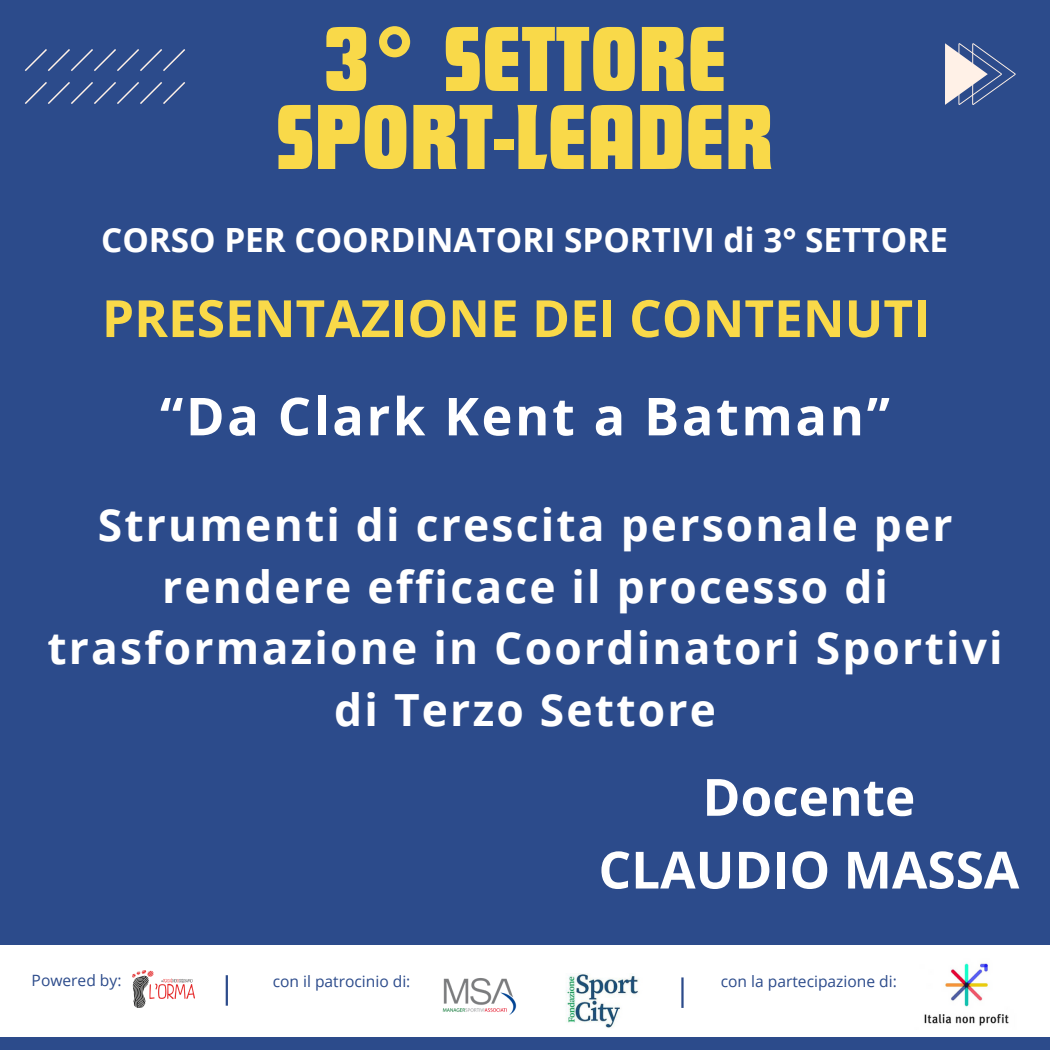
<style>
.page{position:relative;width:1050px;height:1050px;background:#2c4b8b}
.page>*{position:absolute;margin:0;border:0;box-sizing:border-box;transform-origin:0 0}
.t1{font:96px/78px "Futura Com Display";letter-spacing:.015em;color:#f9d949;text-align:center}
.t2{font:700 52.3px "Open Sans";letter-spacing:.05em;color:#fff}
.t3{font:700 51.3px "Open Sans";color:#f9d949}
.t4{font:700 51.3px/72.8px "Open Sans";color:#fff;text-align:center}
.t5{font:700 44.3px/61.5px "Open Sans";letter-spacing:.05em;color:#fff;text-align:center}
.t6{font:700 33.3px "Open Sans";color:#fff}
.t7{font:15.6px "Open Sans";color:#2c4b8b}
</style>
<div class="page">
<svg style="left:25px;top:49px;width:160px;height:55px"></svg>
<svg style="left:945px;top:43px;width:71px;height:62px"></svg>
<div style="left:0;top:945px;width:1050px;height:92px;background:#fff"></div>
<img style="left:133px;top:971px;width:61px;height:37px">
<hr style="left:226px;top:975px;width:2px;height:31px;background:#2c4b8b">
<img style="left:442px;top:978px;width:74px;height:37px">
<img style="left:566px;top:974px;width:73px;height:54px">
<img style="left:924px;top:963px;width:85px;height:63px">
<hr style="left:681px;top:977px;width:3px;height:31px;background:#2c4b8b">
<h1 class="t1" style="left:277px;top:18px;width:498px">3° SETTORE<br>SPORT-LEADER</h1>
<h3 class="t6" style="left:101px;top:216px;width:848px">CORSO PER COORDINATORI SPORTIVI di 3° SETTORE</h3>
<p class="t3" style="left:102px;top:282px;width:830px">PRESENTAZIONE DEI CONTENUTI</p>
<p class="t2" style="left:160px;top:380px;width:731px">“Da Clark Kent a Batman”</p>
<p class="t5" style="left:48px;top:493px;width:957px">Strumenti di crescita personale per rendere efficace il processo di trasformazione in Coordinatori Sportivi di Terzo Settore</p>
<h3 class="t7" style="left:32px;top:969px;width:91px">Powered by:</h3>
<h4 class="t7" style="left:273px;top:970px;width:139px">con il patrocinio di:</h4>
<p class="t4" style="left:598px;top:759px;width:422px">Docente<br>CLAUDIO MASSA</p>
<p class="t7" style="left:721px;top:970px;width:178px">con la partecipazione di:</p>
</div>
